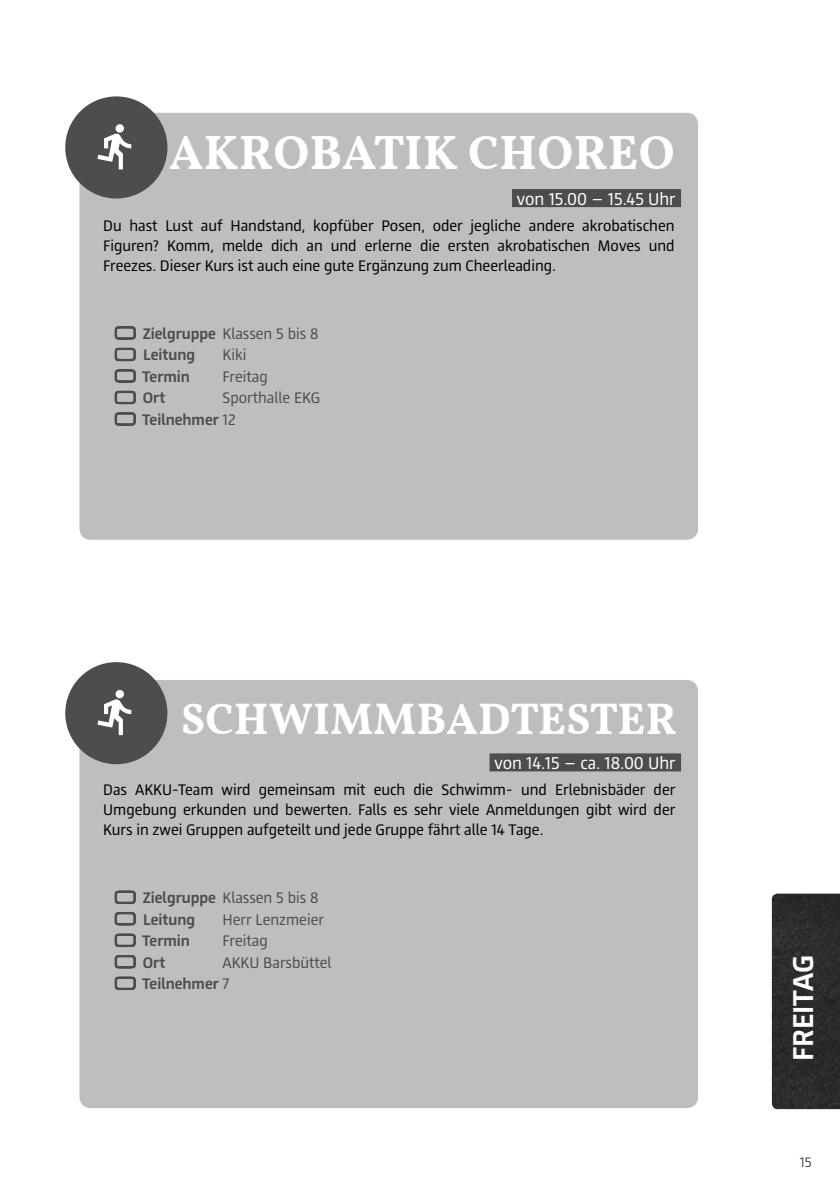
<style>
.page{position:relative;width:840px;height:1191px;background:#fff}
.page>*{position:absolute;margin:0;border:0;box-sizing:border-box;transform-origin:0 0}
.t1{font:600 48px "Vollkorn";letter-spacing:.01em;color:#fff}
.t2{font:600 44px "Vollkorn";letter-spacing:.01em;color:#fff}
.t3{font:700 30px "BER Sans";color:#fff}
.t4{font:18px "BER Sans";color:#fff}
.t5{font:16px/20px "BER Sans";color:#000;text-align:justify}
.t6{font:16px/21.6px "BER Sans";color:#4d4d4f}
.t7{font:700 16px/21.6px "BER Sans";color:#4d4d4f}
.t8{font:14.4px "BER Sans";color:#4d4d4f}
.s1{font-weight:400}
.s2{font-weight:700}
</style>
<div class="page">
<div style="left:79px;top:113px;width:618px;height:427px;background:#bcbec0;border-radius:11px"></div>
<div style="left:511px;top:189px;width:169px;height:18px;background:#4d4d4f"></div>
<svg style="left:114px;top:326px;width:22px;height:100px"></svg>
<div style="left:65px;top:96px;width:102px;height:102px;background:#4d4d4f;border-radius:50%"></div>
<svg style="left:97px;top:124px;width:34px;height:45px"></svg>
<div style="left:79px;top:680px;width:618px;height:428px;background:#bcbec0;border-radius:11px"></div>
<div style="left:489px;top:753px;width:191px;height:18px;background:#4d4d4f"></div>
<svg style="left:114px;top:890px;width:22px;height:36px"></svg>
<svg style="left:114px;top:933px;width:22px;height:36px"></svg>
<svg style="left:114px;top:976px;width:22px;height:14px"></svg>
<div style="left:65px;top:662px;width:102px;height:102px;background:#4d4d4f;border-radius:50%"></div>
<svg style="left:97px;top:690px;width:34px;height:45px"></svg>
<img style="left:771px;top:893px;width:68px;height:216px">
<h1 class="t1" style="left:169px;top:122px;width:507px">AKROBATIK CHOREO</h1>
<p class="t4" style="left:516px;top:189px;width:160px">von 15.00 – 15.45 Uhr</p>
<p class="t5" style="left:103px;top:216px;width:572px">Du hast Lust auf Handstand, kopfüber Posen, oder jegliche andere akrobatischen Figuren? Komm, melde dich an und erlerne die ersten akrobatischen Moves und Freezes. Dieser Kurs ist auch eine gute Ergänzung zum Cheerleading.</p>
<p class="t7" style="left:143px;top:323px;width:177px">Zielgruppe <span class="s1">Klassen 5 bis 8<br></span>Leitung</p>
<p class="t6" style="left:222px;top:345px;width:25px">Kiki</p>
<p class="t7" style="left:142px;top:366px;width:49px">Termin</p>
<p class="t6" style="left:222px;top:367px;width:47px">Freitag</p>
<p class="t7" style="left:143px;top:388px;width:24px">Ort</p>
<p class="t6" style="left:142px;top:388px;width:179px;text-indent:80px">Sporthalle EKG<br><span class="s2">Teilnehmer</span> 12</p>
<h2 class="t2" style="left:181px;top:690px;width:187px">SCHWIMMBA</h2>
<h2 class="t2" style="left:478px;top:690px;width:200px">DTESTER</h2>
<p class="t4" style="left:494px;top:753px;width:183px">von 14.15 – ca. 18.00 Uhr</p>
<p class="t5" style="left:103px;top:780px;width:573px">Das AKKU-Team wird gemeinsam mit euch die Schwimm- und Erlebnisbäder der Umgebung erkunden und bewerten. Falls es sehr viele Anmeldungen gibt wird der Kurs in zwei Gruppen aufgeteilt und jede Gruppe fährt alle 14 Tage.</p>
<p class="t7" style="left:143px;top:887px;width:177px">Zielgruppe <span class="s1">Klassen 5 bis 8<br></span>Leitung</p>
<p class="t6" style="left:222px;top:909px;width:103px">Herr Lenzmeier</p>
<p class="t7" style="left:142px;top:930px;width:49px">Termin</p>
<p class="t6" style="left:222px;top:931px;width:47px">Freitag</p>
<p class="t7" style="left:143px;top:952px;width:24px">Ort</p>
<p class="t6" style="left:142px;top:952px;width:191px;text-indent:80px">AKKU Barsbüttel<br><span class="s2">Teilnehmer</span> 7</p>
<h3 class="t3" style="left:785px;top:1061px;width:108px;rotate:-90deg">Freitag</h3>
<p class="t8" style="left:799px;top:1154px;width:13px">15</p>
</div>
